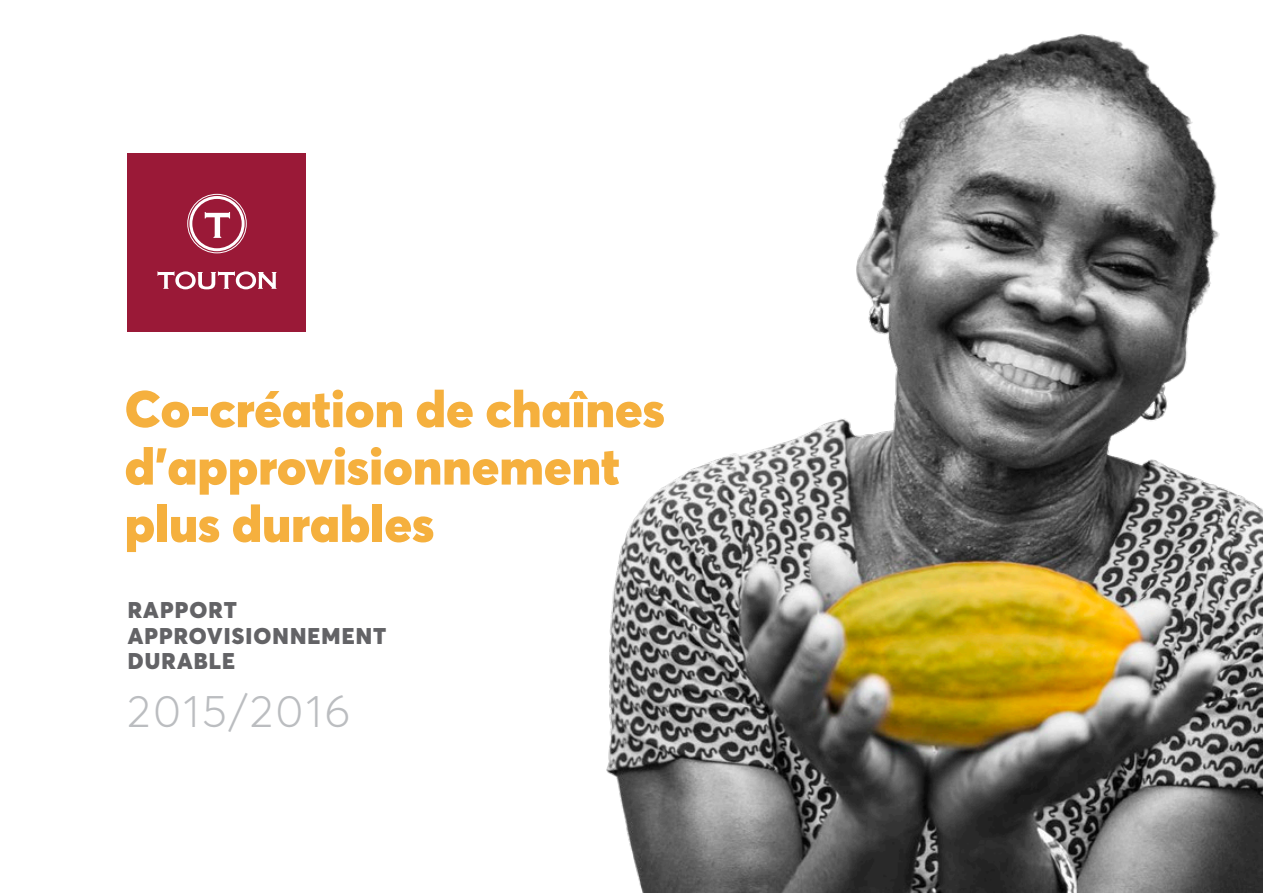
<style>
.page{position:relative;width:1263px;height:893px;background:#fff}
.page>*{position:absolute;margin:0;border:0;box-sizing:border-box;transform-origin:0 0}
.t1{font:900 51px/57.3px "Averta";color:#f5b03e}
.t2{font:300 45px "Averta";letter-spacing:.06em;color:#bbbdc0}
.t3{font:900 22.5px/25.5px "Averta";letter-spacing:.05em;color:#636366}
</style>
<div class="page">
<img style="left:606px;top:33px;width:657px;height:860px">
<div style="left:128px;top:153px;width:178px;height:179px;background:#9a1937"></div>
<svg style="left:187px;top:194px;width:60px;height:59px"></svg>
<svg style="left:157px;top:271px;width:120px;height:18px"></svg>
<p class="t1" style="left:125px;top:380px;width:542px">Co-création de chaînes d’approvisionnement plus durables</p>
<p class="t3" style="left:128px;top:597px;width:260px">RAPPORT<br>APPROVISIONNEMENT<br>DURABLE</p>
<p class="t2" style="left:128px;top:683px;width:224px">2015/2016</p>
</div>
